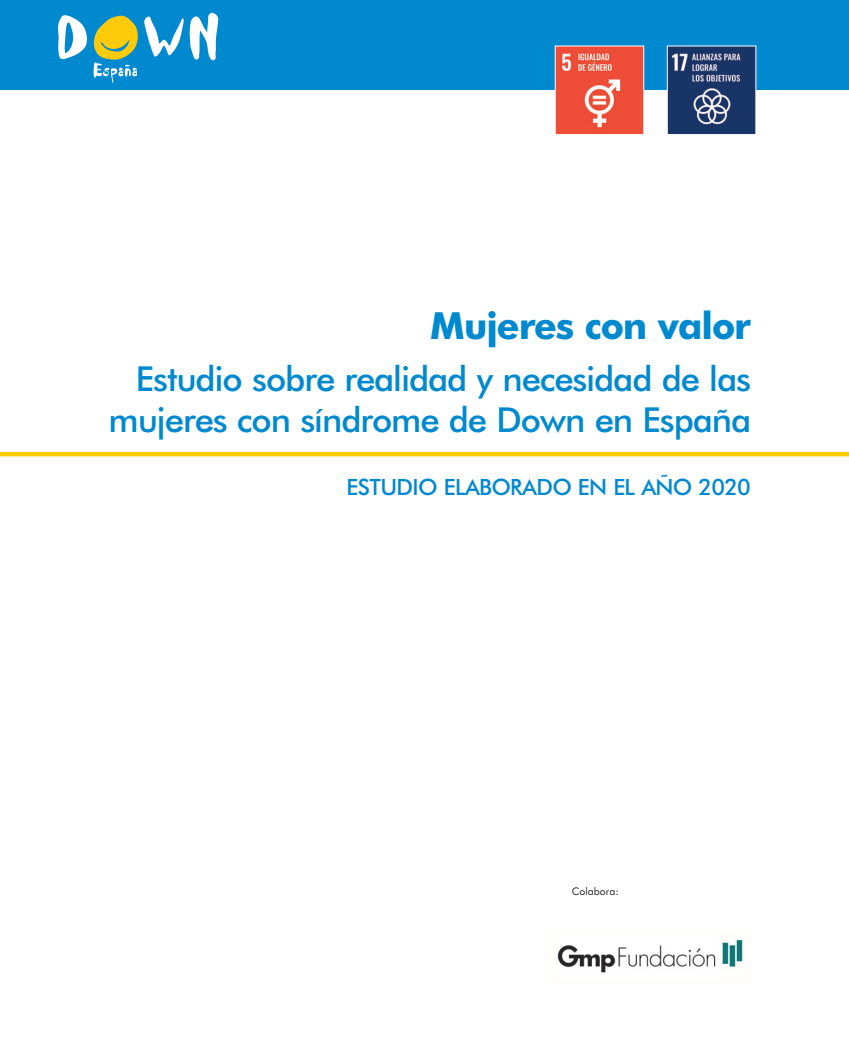
<style>
.page{position:relative;width:849px;height:1062px;background:#fff}
.page>*{position:absolute;margin:0;border:0;box-sizing:border-box;transform-origin:0 0}
.t1{font:37.5px "TTEE3 O00";letter-spacing:-.03em;color:#0089cf}
.t2{font:34.5px/41.4px "TTEDCO00";letter-spacing:-.03em;color:#0089cf;text-align:right}
.t3{font:22.5px "TTEDCO00";letter-spacing:-.03em;color:#0089cf}
.t4{font:10.5px "TTED5 O00";color:#231f20}
</style>
<div class="page">
<div style="left:0;top:0;width:849px;height:89px;background:#0089cf"></div>
<svg style="left:58px;top:15px;width:29px;height:44px"></svg>
<svg style="left:93px;top:15px;width:45px;height:68px"></svg>
<svg style="left:144px;top:13px;width:74px;height:48px"></svg>
<hr style="left:0;top:452px;width:849px;height:4px;background:#feca0a">
<img style="left:557px;top:939px;width:186px;height:34px">
<img style="left:669px;top:48px;width:85px;height:85px">
<div style="left:667px;top:46px;width:89px;height:89px;border:1px solid #fff"></div>
<img style="left:557px;top:48px;width:85px;height:85px">
<div style="left:555px;top:46px;width:89px;height:89px;border:1px solid #fff"></div>
<p class="t1" style="left:430px;top:311px;width:322px">Mujeres con valor</p>
<p class="t2" style="left:109px;top:361px;width:644px">Estudio sobre realidad y necesidad de las mujeres con síndrome de Down en España</p>
<p class="t3" style="left:347px;top:478px;width:406px">ESTUDIO ELABORADO EN EL AÑO 2020</p>
<p class="t4" style="left:572px;top:887px;width:49px">Colabora:</p>
</div>
